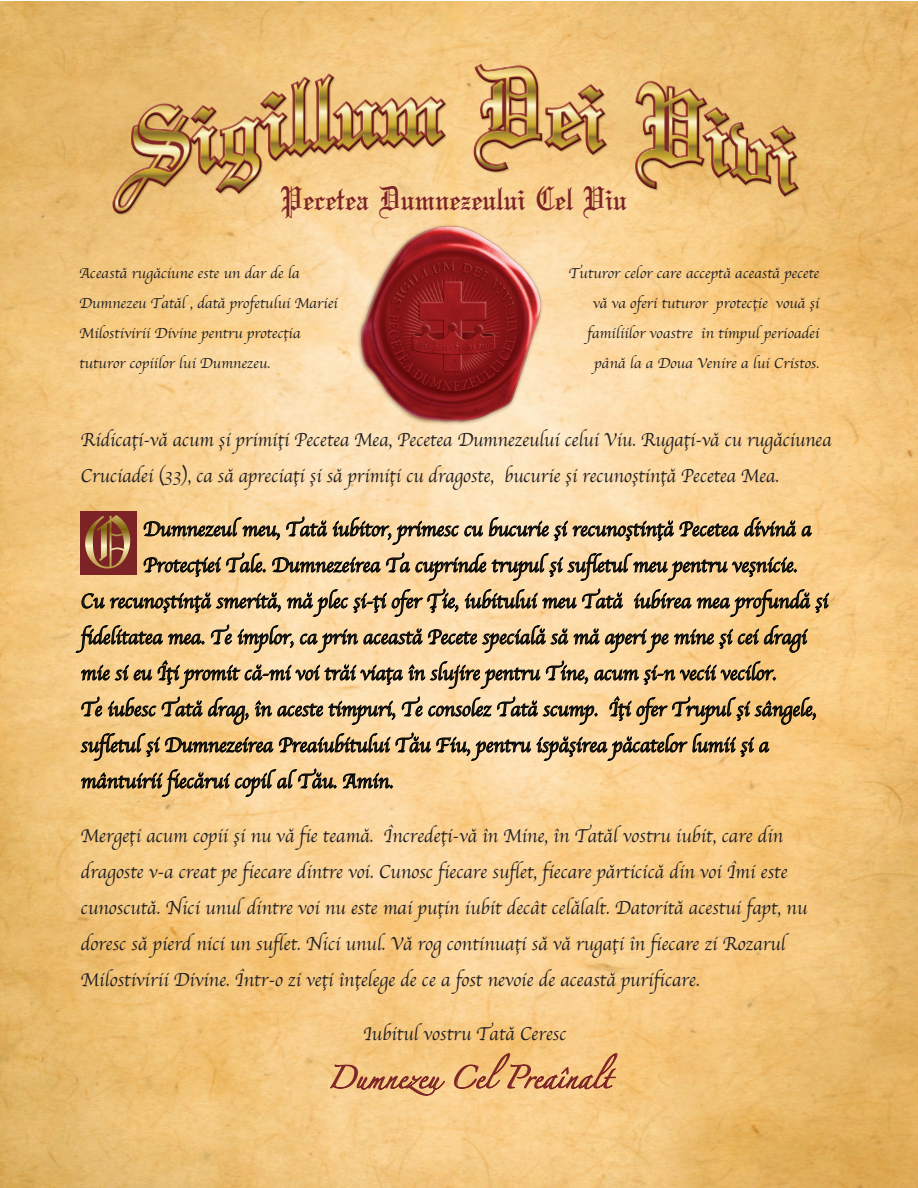
<style>
.page{position:relative;width:918px;height:1188px;background:#fff}
.page>*{position:absolute;margin:0;border:0;box-sizing:border-box;transform-origin:0 0}
.t1{font:36px "Mariage DTC";color:#7c2326}
.t2{font:21px "Apple Chancery";letter-spacing:-.005em;color:#231f20;scale:.95 1}
.t3{font:20.4px "Zapfino";color:#7c2326;scale:.95 1}
.t4{font:19.5px/36px "Apple Chancery";color:#231f20;scale:.95 1}
.t5{font:19.5px/36px "Apple Chancery";color:#231f20;scale:.94 1}
.t6{font:15px/30px "Apple Chancery";color:#231f20;text-align:right}
</style>
<div class="page">
<img style="left:0;top:1px;width:918px;height:1187px">
<img style="left:92px;top:51px;width:721px;height:173px">
<img style="left:344px;top:217px;width:219px;height:219px">
<img style="left:382px;top:269px;width:144px;height:130px">
<svg style="left:144px;top:517px;width:136px;height:23px;background:#bda172"></svg>
<svg style="left:287px;top:517px;width:40px;height:20px"></svg>
<svg style="left:333px;top:517px;width:126px;height:28px;background:#c8af88"></svg>
<svg style="left:465px;top:526px;width:18px;height:10px"></svg>
<svg style="left:489px;top:517px;width:59px;height:19px"></svg>
<svg style="left:554px;top:521px;width:120px;height:20px;background:#b49c78"></svg>
<svg style="left:680px;top:517px;width:116px;height:20px;background:#b09569"></svg>
<svg style="left:802px;top:526px;width:9px;height:11px"></svg>
<svg style="left:144px;top:553px;width:122px;height:24px;background:#bda071"></svg>
<svg style="left:272px;top:557px;width:108px;height:18px;background:#aa9470"></svg>
<svg style="left:386px;top:553px;width:24px;height:20px"></svg>
<svg style="left:416px;top:553px;width:70px;height:28px;background:#c4aa84"></svg>
<svg style="left:492px;top:553px;width:305px;height:28px;background:#c9ac81"></svg>
<svg style="left:82px;top:593px;width:22px;height:15px"></svg>
<svg style="left:110px;top:593px;width:171px;height:20px;background:#b1986c"></svg>
<svg style="left:287px;top:589px;width:99px;height:28px;background:#c9af87"></svg>
<svg style="left:392px;top:589px;width:66px;height:28px;background:#c6ab81"></svg>
<svg style="left:465px;top:589px;width:72px;height:19px"></svg>
<svg style="left:543px;top:596px;width:33px;height:12px"></svg>
<svg style="left:582px;top:589px;width:41px;height:20px"></svg>
<svg style="left:634px;top:589px;width:57px;height:20px"></svg>
<svg style="left:697px;top:589px;width:132px;height:28px;background:#c4a36f"></svg>
<svg style="left:76px;top:625px;width:128px;height:28px;background:#c2a26e"></svg>
<svg style="left:211px;top:625px;width:20px;height:19px"></svg>
<svg style="left:238px;top:625px;width:55px;height:28px;background:#c1a981"></svg>
<svg style="left:300px;top:629px;width:58px;height:24px"></svg>
<svg style="left:364px;top:629px;width:58px;height:16px"></svg>
<svg style="left:428px;top:625px;width:117px;height:28px;background:#c5ab84"></svg>
<svg style="left:551px;top:629px;width:17px;height:16px"></svg>
<svg style="left:574px;top:629px;width:25px;height:16px"></svg>
<svg style="left:605px;top:629px;width:63px;height:24px;background:#bca074"></svg>
<svg style="left:674px;top:625px;width:133px;height:28px;background:#c7a46d"></svg>
<svg style="left:81px;top:665px;width:28px;height:18px"></svg>
<svg style="left:115px;top:665px;width:13px;height:15px"></svg>
<svg style="left:134px;top:670px;width:18px;height:10px"></svg>
<svg style="left:158px;top:660px;width:245px;height:29px;background:#ccb083"></svg>
<svg style="left:409px;top:661px;width:131px;height:28px;background:#c8af88"></svg>
<svg style="left:546px;top:661px;width:42px;height:23px"></svg>
<svg style="left:595px;top:661px;width:181px;height:24px;background:#c6a674"></svg>
<svg style="left:82px;top:697px;width:20px;height:19px"></svg>
<svg style="left:108px;top:697px;width:48px;height:19px"></svg>
<svg style="left:162px;top:697px;width:40px;height:20px"></svg>
<svg style="left:208px;top:697px;width:40px;height:28px"></svg>
<svg style="left:255px;top:701px;width:17px;height:15px"></svg>
<svg style="left:278px;top:704px;width:45px;height:13px"></svg>
<svg style="left:329px;top:701px;width:66px;height:24px;background:#bca47e"></svg>
<svg style="left:402px;top:697px;width:20px;height:19px"></svg>
<svg style="left:429px;top:697px;width:62px;height:19px"></svg>
<svg style="left:497px;top:697px;width:101px;height:28px;background:#c9af86"></svg>
<svg style="left:610px;top:696px;width:21px;height:25px"></svg>
<svg style="left:637px;top:697px;width:179px;height:28px;background:#c3a068"></svg>
<svg style="left:81px;top:733px;width:192px;height:28px;background:#c3a16a"></svg>
<svg style="left:279px;top:733px;width:111px;height:20px;background:#ad946e"></svg>
<svg style="left:396px;top:733px;width:35px;height:20px"></svg>
<svg style="left:437px;top:737px;width:94px;height:24px;background:#c2aa84"></svg>
<svg style="left:537px;top:733px;width:150px;height:28px;background:#c4a77a"></svg>
<svg style="left:693px;top:733px;width:76px;height:24px;background:#c09e69"></svg>
<svg style="left:81px;top:769px;width:255px;height:28px;background:#c5a673"></svg>
<svg style="left:343px;top:773px;width:50px;height:18px"></svg>
<svg style="left:330px;top:1064px;width:115px;height:32px;background:#deac75"></svg>
<svg style="left:454px;top:1053px;width:163px;height:36px;background:#e0ab71"></svg>
<div style="left:80px;top:511px;width:57px;height:63px;background:#7c2326"></div>
<svg style="left:85px;top:515px;width:45px;height:54px"></svg>
<svg style="left:389px;top:310px;width:129px;height:81px;background:#851618"></svg>
<h1 class="t1" style="left:281px;top:179px;width:348px">Pecetea Dumnezeului Cel Viu</h1>
<p class="t6" style="left:79px;top:258px;width:260px;text-align:left">Această rugăciune este un dar de la Dumnezeu Tatăl , dată profetului Mariei Milostivirii Divine pentru protecţia tuturor copiilor lui Dumnezeu.</p>
<p class="t6" style="left:569px;top:258px;width:252px">Tuturor celor care acceptă această pecete vă va oferi tuturor protecţie vouă şi familiilor voastre în timpul perioadei până la a Doua Venire a lui Cristos.</p>
<p class="t5" style="left:81px;top:421px;width:800px">Ridicaţi-vă acum şi primiţi Pecetea Mea, Pecetea Dumnezeului celui Viu. Rugaţi-vă cu rugăciunea<br>Cruciadei (33), ca să apreciaţi şi să primiţi cu dragoste, bucurie şi recunoştinţă Pecetea Mea.</p>
<p class="t2" style="left:143px;top:512px;width:705px">Dumnezeul meu, Tată iubitor, primesc cu bucurie şi recunoştinţă Pecetea divină a</p>
<p class="t2" style="left:143px;top:548px;width:690px">Protecţiei Tale. Dumnezeirea Ta cuprinde trupul şi sufletul meu pentru veşnicie.</p>
<p class="t2" style="left:81px;top:584px;width:788px">Cu recunoştinţă smerită, mă plec şi-ţi ofer Ţie, iubitului meu Tată iubirea mea profundă şi</p>
<p class="t2" style="left:81px;top:620px;width:766px">fidelitatea mea. Te implor, ca prin această Pecete specială să mă aperi pe mine şi cei dragi</p>
<p class="t2" style="left:81px;top:656px;width:734px">mie si eu Îţi promit că-mi voi trăi viaţa în slujire pentru Tine, acum şi-n vecii vecilor.</p>
<p class="t2" style="left:81px;top:692px;width:776px">Te iubesc Tată drag, în aceste timpuri, Te consolez Tată scump. Îţi ofer Trupul şi sângele,</p>
<p class="t2" style="left:81px;top:728px;width:726px">sufletul şi Dumnezeirea Preaiubitului Tău Fiu, pentru ispăşirea păcatelor lumii şi a</p>
<p class="t2" style="left:81px;top:764px;width:331px">mântuirii fiecărui copil al Tău. Amin.</p>
<p class="t4" style="left:81px;top:817px;width:766px">Mergeţi acum copii şi nu vă fie teamă. Încredeţi-vă în Mine, în Tatăl vostru iubit, care din dragoste v-a creat pe fiecare dintre voi. Cunosc fiecare suflet, fiecare părticică din voi Îmi este cunoscută. Nici unul dintre voi nu este mai puţin iubit decât celălalt. Datorită acestui fapt, nu doresc să pierd nici un suflet. Nici unul. Vă rog continuaţi să vă rugaţi în fiecare zi Rozarul Milostivirii Divine. Într-o zi veţi înţelege de ce a fost nevoie de această purificare.</p>
<p class="t4" style="left:363px;top:1015px;width:215px">Iubitul vostru Tată Ceresc</p>
<p class="t3" style="left:327px;top:1069px;width:306px">Dumnezeu CelPreaînalt</p>
</div>
